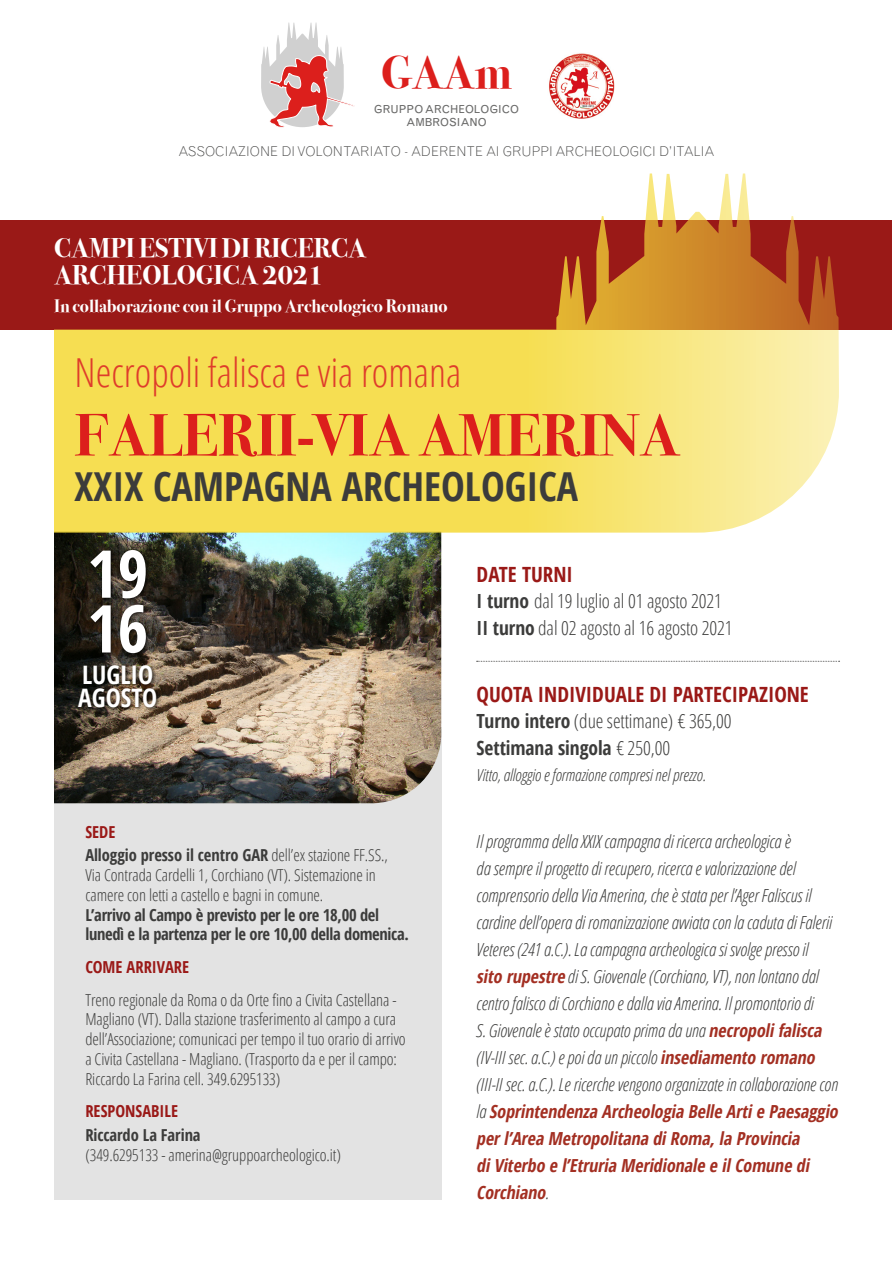
<style>
.page{position:relative;width:893px;height:1263px;background:#fff}
.page>*{position:absolute;margin:0;border:0;box-sizing:border-box;transform-origin:0 0}
.t1{font:700 condensed 66px/54.8px "Open Sans";color:#fff}
.t2{font:700 59.85px "Bodoni Svty Two ITCTT";color:#dc1f1c}
.t3{font:700 46.35px "Bodoni Svty Two ITCTT";color:#dc1f1c}
.t4{font:300 condensed 39.9px "Open Sans";color:#df3c2b}
.t5{font:700 condensed 39.9px "Open Sans";color:#3c3c3b}
.t6{font:700 27px/27px "Bodoni Svty Two ITCTT";color:#fff}
.t7{font:700 condensed 25.5px/23.1px "Open Sans";color:#fff}
.t8{font:700 condensed 21px "Open Sans";color:#9a1917}
.t9{font:300 condensed 19.5px/26.4px "Open Sans";letter-spacing:-.005em;color:#3c3c3b}
.t10{font:italic 300 condensed 18px/27px "Open Sans";letter-spacing:-.005em;color:#3c3c3b}
.t11{font:700 18px "Bodoni Svty Two ITCTT";color:#fff}
.t12{font:300 condensed 16.5px/19.8px "Open Sans";letter-spacing:-.005em;color:#3c3c3b}
.t13{font:700 condensed 16.5px/23.5px "Open Sans";letter-spacing:-.02em;color:#3c3c3b}
.t14{font:italic 300 condensed 16.5px "Open Sans";letter-spacing:-.005em;color:#3c3c3b}
.t15{font:700 condensed 16.5px "Open Sans";color:#9a1917}
.t16{font:300 13.5px "Grotesque";color:#4a4a49}
.t17{font:11.1px/13px "Grotesque MT Std";color:#6a6a69;text-align:center}
.s1{color:#9a1917}
.s2{font-weight:300}
.s3{font-weight:700}
.s4{font-weight:700;color:#a32f22}
</style>
<div class="page">
<div style="left:54px;top:727px;width:387px;height:472px;background:#e3e3e3"></div>
<div style="left:1px;top:220px;width:891px;height:110px;background:#9a1917"></div>
<img style="left:54px;top:533px;width:387px;height:270px">
<svg style="left:54px;top:173px;width:785px;height:360px"></svg>
<svg style="left:477px;top:661px;width:363px;height:1px"></svg>
<div style="left:77px;top:548px;width:84px;height:163px;background:#000;opacity:.75"></div>
<svg style="left:261px;top:23px;width:94px;height:105px"></svg>
<img style="left:549px;top:53px;width:65px;height:66px">
<h3 class="t3" style="left:381px;top:34px;width:132px">GAAm</h3>
<p class="t17" style="left:374px;top:102px;width:147px">GRUPPO ARCHEOLOGICO<br>AMBROSIANO</p>
<p class="t16" style="left:178px;top:144px;width:538px">ASSOCIAZIONE DI VOLONTARIATO - ADERENTE AI GRUPPI ARCHEOLOGICI D’ITALIA</p>
<h3 class="t6" style="left:54px;top:232px;width:314px">CAMPI ESTIVI DI RICERCA<br>ARCHEOLOGICA 2021</h3>
<p class="t11" style="left:54px;top:291px;width:395px">In collaborazione con il Gruppo Archeologico Romano</p>
<h3 class="t4" style="left:75px;top:345px;width:388px">Necropoli falisca e via romana</h3>
<h2 class="t2" style="left:75px;top:386px;width:607px">FALERII-VIA AMERINA</h2>
<h3 class="t5" style="left:75px;top:459px;width:505px">XXIX CAMPAGNA ARCHEOLOGICA</h3>
<h1 class="t1" style="left:87px;top:545px;width:63px">19<br>16</h1>
<h3 class="t7" style="left:78px;top:662px;width:80px">LUGLIO<br>AGOSTO</h3>
<p class="t13" style="left:85px;top:819px;width:304px"><span class="s1">SEDE<br></span>Alloggio presso il centro GAR <span class="s2">dell’ex stazione FF.SS.,</span></p>
<p class="t12" style="left:85px;top:864px;width:292px">Via Contrada Cardelli 1, Corchiano (VT). Sistemazione in camere con letti a castello e bagni in comune.</p>
<p class="t13" style="left:85px;top:904px;width:325px;line-height:19.8px">L’arrivo al Campo è previsto per le ore 18,00 del lunedì e la partenza per le ore 10,00 della domenica.</p>
<p class="t15" style="left:85px;top:955px;width:105px">COME ARRIVARE</p>
<p class="t12" style="left:85px;top:989px;width:322px">Treno regionale da Roma o da Orte fino a Civita Castellana - Magliano (VT). Dalla stazione trasferimento al campo a cura dell’Associazione; comunicaci per tempo il tuo orario di arrivo a Civita Castellana - Magliano. (Trasporto da e per il campo:<br>Riccardo La Farina cell. 349.6295133)</p>
<p class="t15" style="left:85px;top:1100px;width:94px">RESPONSABILE</p>
<p class="t13" style="left:85px;top:1123px;width:117px">Riccardo La Farina</p>
<p class="t12" style="left:85px;top:1144px;width:257px">(349.6295133 - amerina@gruppoarcheologico.it)</p>
<p class="t8" style="left:477px;top:559px;width:98px">DATE TURNI</p>
<p class="t9" style="left:477px;top:587px;width:258px"><span class="s3">I turno</span> dal 19 luglio al 01 agosto 2021<br><span class="s3">II turno</span> dal 02 agosto al 16 agosto 2021</p>
<p class="t8" style="left:477px;top:680px;width:334px">QUOTA INDIVIDUALE DI PARTECIPAZIONE</p>
<p class="t9" style="left:477px;top:707px;width:257px"><span class="s3">Turno intero</span> (due settimane) € 365,00<br><span class="s3">Settimana singola</span> € 250,00</p>
<p class="t14" style="left:477px;top:764px;width:231px">Vitto, alloggio e formazione compresi nel prezzo.</p>
<p class="t10" style="left:476px;top:827px;width:367px">Il programma della XXIX campagna di ricerca archeologica è<br>da sempre il progetto di recupero, ricerca e valorizzazione del comprensorio della Via Amerina, che è stata per l’Ager Faliscus il cardine dell’opera di romanizzazione avviata con la caduta di Falerii Veteres (241 a.C.). La campagna archeologica si svolge presso il <span class="s4">sito rupestre</span> di S. Giovenale (Corchiano, VT), non lontano dal centro falisco di Corchiano e dalla via Amerina. Il promontorio di<br>S. Giovenale è stato occupato prima da una <span class="s4">necropolifalisca </span>(IV-III sec. a.C.) e poi da un piccolo <span class="s4">insediamento romano </span>(III-II sec. a.C.). Le ricerche vengono organizzate in collaborazione con la <span class="s4">Soprintendenza Archeologia Belle Artie Paesaggio perl’Area Metropolitana diRoma,la Provincia diViterbo e l’Etruria Meridionale e ilComune di Corchiano</span>.</p>
</div>
